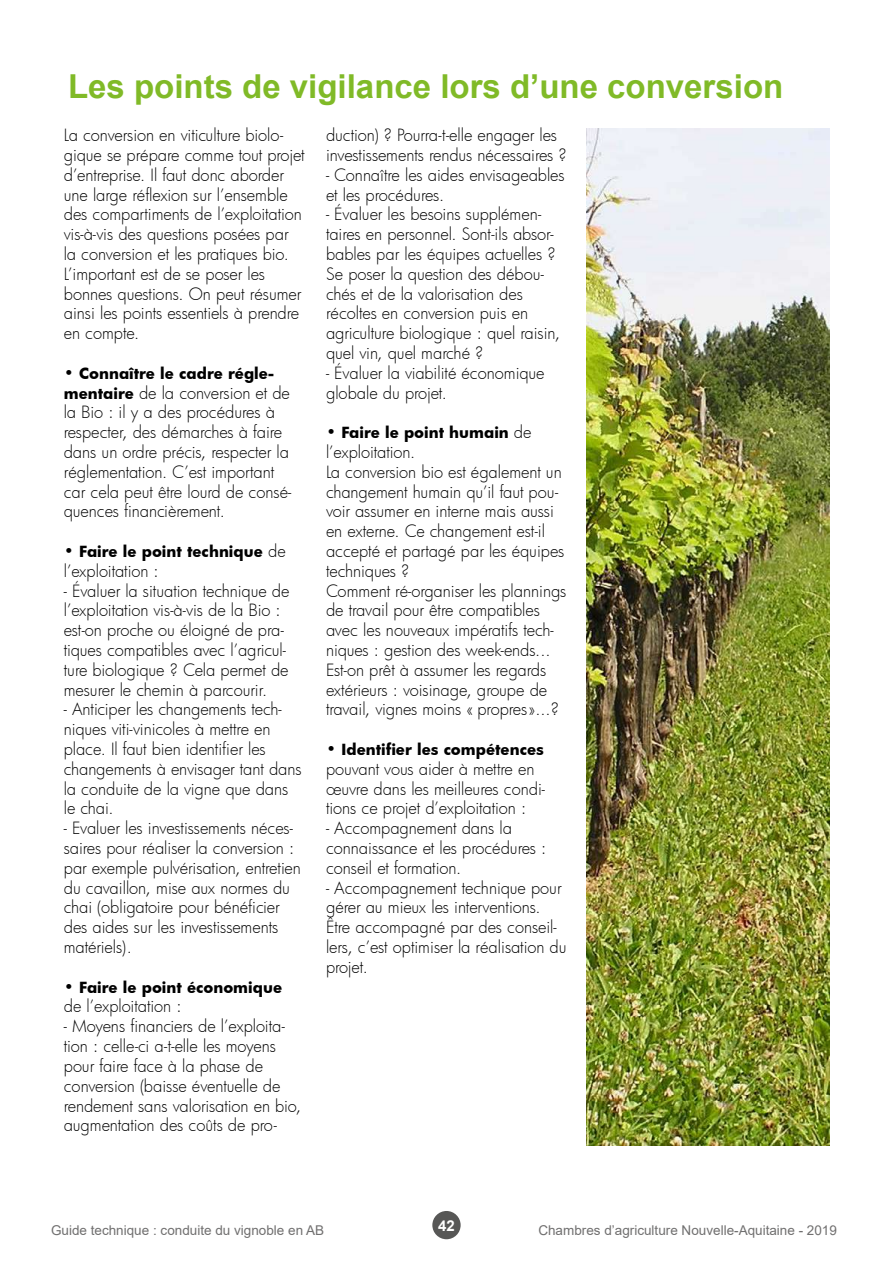
<style>
.page{position:relative;width:893px;height:1263px;background:#fff}
.page>*{position:absolute;margin:0;border:0;box-sizing:border-box;transform-origin:0 0}
.t1{font:700 33px "Arial";color:#80ba27}
.t2{font:300 16.5px/19.8px "Futura";letter-spacing:-.005em;color:#000}
.t3{font:700 15px "Futura";color:#000}
.t4{font:700 15px "Arial";color:#fff}
.t5{font:13.5px "Arial";color:#706f6f}
.s1{font-weight:300;font-size:16.5px}
.s2{font-weight:700;font-size:15px}
</style>
<div class="page">
<div style="left:432px;top:1211px;width:29px;height:28px;background:#575756;border-radius:50%"></div>
<img style="left:586px;top:129px;width:243px;height:1017px">
<h1 class="t1" style="left:68px;top:64px;width:717px">Les points de vigilance lors d’une conversion</h1>
<p class="t2" style="left:64px;top:125px;width:242px">La conversion en viticulture biolo&shy;gique se prépare comme tout projet d’entreprise. Il faut donc aborder une large réflexion sur l’ensemble des compartiments de l’exploitation vis-à-vis des questions posées par la conversion et les pratiques bio.<br>L’important est de se poser les bonnes questions. On peut résumer ainsi les points essentiels à prendre en compte.</p>
<p class="t3" style="left:64px;top:363px;width:212px"><span class="s1">•</span> Connaître le cadre régle-</p>
<p class="t2" style="left:64px;top:382px;width:229px"><span class="s2">mentaire</span> de la conversion et de la Bio : il y a des procédures à respecter, des démarches à faire dans un ordre précis, respecter la réglementation. C’est important car cela peut être lourd de consé&shy;quences financièrement.</p>
<p class="t3" style="left:64px;top:541px;width:224px"><span class="s1">•</span> Faire le point technique <span class="s1">de</span></p>
<p class="t2" style="left:64px;top:561px;width:96px">l’exploitation :</p>
<p class="t2" style="left:64px;top:580px;width:227px">- Évaluer la situation technique de l’exploitation vis-à-vis de la Bio : est-on proche ou éloigné de pra&shy;tiques compatibles avec l’agricul&shy;ture biologique ? Cela permet de mesurer le chemin à parcourir.</p>
<p class="t2" style="left:64px;top:699px;width:239px">- Anticiper les changements tech&shy;niques viti-vinicoles à mettre en place. Il faut bien identifier les changements à envisager tant dans la conduite de la vigne que dans le chai.</p>
<p class="t2" style="left:64px;top:818px;width:239px">- Evaluer les investissements néces&shy;saires pour réaliser la conversion : par exemple pulvérisation, entretien du cavaillon, mise aux normes du chai (obligatoire pour bénéficier des aides sur les investissements matériels).</p>
<p class="t3" style="left:64px;top:976px;width:220px"><span class="s1">•</span> Faire le point économique</p>
<p class="t2" style="left:64px;top:996px;width:119px">de l’exploitation :</p>
<p class="t2" style="left:64px;top:1016px;width:239px">- Moyens financiers de l’exploita&shy;tion : celle-ci a-t-elle les moyens pour faire face à la phase de conversion (baisse éventuelle de rendement sans valorisation en bio, augmentation des coûts de pro-</p>
<p class="t2" style="left:326px;top:125px;width:242px">duction) ? Pourra-t-elle engager les investissements rendus nécessaires ?</p>
<p class="t2" style="left:326px;top:165px;width:240px">- Connaître les aides envisageables et les procédures.</p>
<p class="t2" style="left:326px;top:204px;width:236px">- Évaluer les besoins supplémen&shy;taires en personnel. Sont-ils absor&shy;bables par les équipes actuelles ?<br>Se poser la question des débou&shy;chés et de la valorisation des récoltes en conversion puis en agriculture biologique : quel raisin, quel vin, quel marché ?</p>
<p class="t2" style="left:326px;top:363px;width:220px">- Évaluer la viabilité économique globale du projet.</p>
<p class="t3" style="left:326px;top:422px;width:207px"><span class="s1">•</span> Faire le point humain <span class="s1">de</span></p>
<p class="t2" style="left:326px;top:442px;width:242px">l’exploitation.<br>La conversion bio est également un changement humain qu’il faut pou&shy;voir assumer en interne mais aussi en externe. Ce changement est-il accepté et partagé par les équipes techniques ?<br>Comment ré-organiser les plannings de travail pour être compatibles avec les nouveaux impératifs tech&shy;niques : gestion des week-ends...<br>Est-on prêt à assumer les regards extérieurs : voisinage, groupe de travail, vignes moins « propres»...?</p>
<p class="t3" style="left:326px;top:739px;width:219px"><span class="s1">•</span> Identifier les compétences</p>
<p class="t2" style="left:326px;top:759px;width:220px">pouvant vous aider à mettre en œuvre dans les meilleures condi&shy;tions ce projet d’exploitation :</p>
<p class="t2" style="left:326px;top:818px;width:222px">- Accompagnement dans la connaissance et les procédures : conseil et formation.</p>
<p class="t2" style="left:326px;top:877px;width:242px">- Accompagnement technique pour gérer au mieux les interventions.<br>Être accompagné par des conseil&shy;lers, c’est optimiser la réalisation du projet.</p>
<p class="t5" style="left:51px;top:1221px;width:275px">Guide technique : conduite du vignoble en AB</p>
<p class="t4" style="left:438px;top:1215px;width:18px">42</p>
<p class="t5" style="left:538px;top:1221px;width:300px">Chambres d’agriculture Nouvelle-Aquitaine - 2019</p>
</div>
